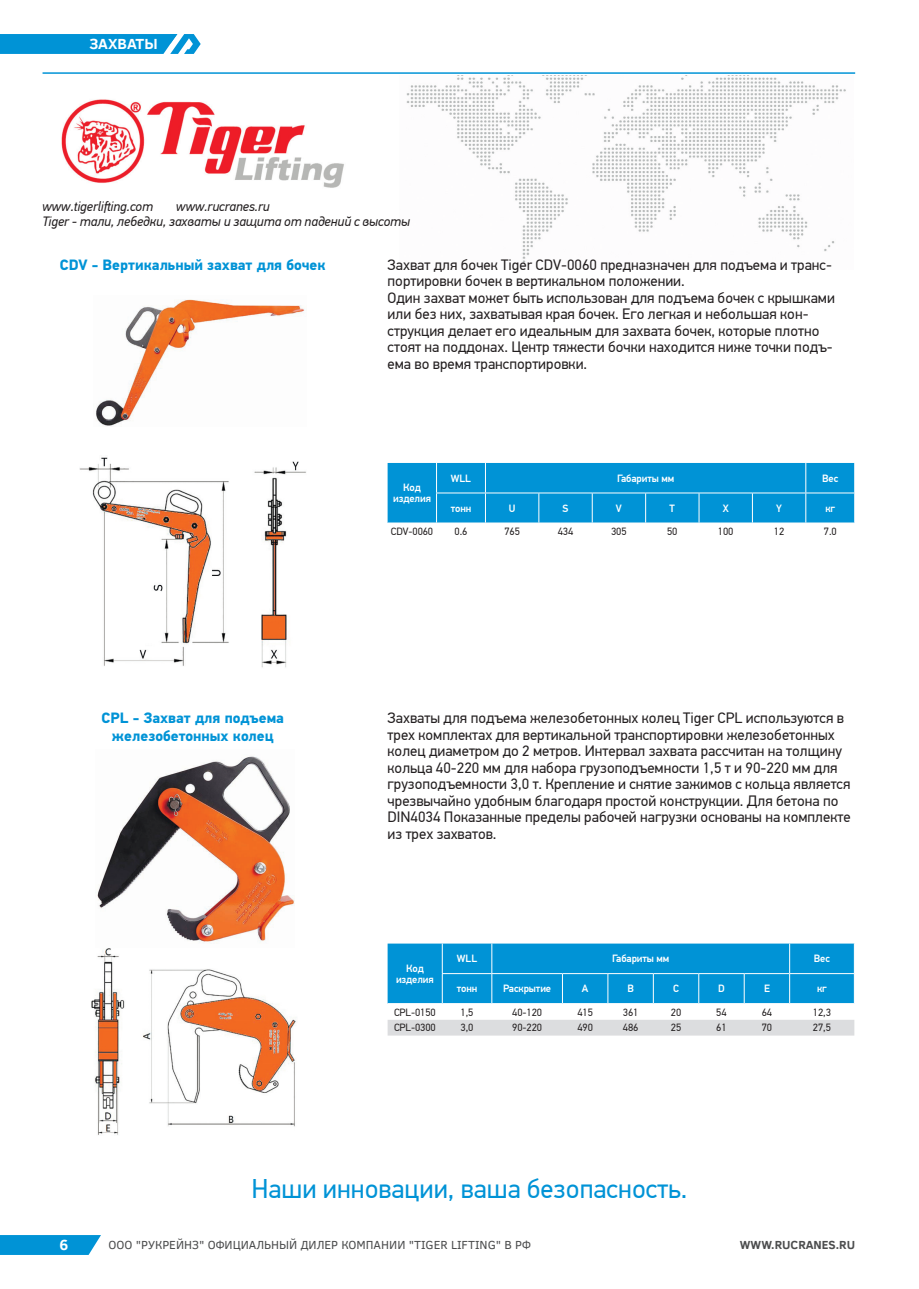
<style>
.page{position:relative;width:919px;height:1289px;background:#fff}
.page>*{position:absolute;margin:0;border:0;box-sizing:border-box;transform-origin:0 0}
.t1{font:27px "PF Din Text Pro";color:#0093d6}
.t2{font:15px/16.5px "PF Din Text Pro";color:#231f20}
.t3{font:700 15px "PF Din Text Pro";color:#0093d6}
.t4{font:700 15px "Clear Sans";color:#fff}
.t5{font:italic 13.5px/15px "PF Din Text Pro";letter-spacing:-.01em;color:#231f20;text-align:center}
.t6{font:12px "Clear Sans";color:#4b4c4d}
.t7{font:700 12px "Clear Sans";color:#4b4c4d}
.наборный_в_таблице{font:10.5px "PF Din Text Pro";letter-spacing:-.01em;color:#231f20}
.голова_таблицы{font:500 10.5px "PF Din Text Pro";letter-spacing:-.01em;color:#fff}
</style>
<div class="page">
<svg style="left:0;top:1235px;width:101px;height:19px;background:#0f99d8"></svg>
<hr style="left:43px;top:72px;width:812px;height:2px;background:#0093d6">
<svg style="left:0;top:34px;width:201px;height:20px;background:#149bd9"></svg>
<img style="left:61px;top:77px;width:785px;height:186px">
<img style="left:96px;top:299px;width:209px;height:127px">
<div style="left:387px;top:463px;width:468px;height:60px;background:#0093d6"></div>
<hr style="left:752px;top:492px;width:53px;height:1px;background:#fff">
<hr style="left:485px;top:522px;width:54px;height:1px;background:#fff">
<hr style="left:539px;top:522px;width:53px;height:1px;background:#fff">
<hr style="left:592px;top:522px;width:53px;height:1px;background:#fff">
<hr style="left:645px;top:522px;width:54px;height:1px;background:#fff">
<hr style="left:699px;top:522px;width:53px;height:1px;background:#fff">
<hr style="left:752px;top:522px;width:53px;height:1px;background:#fff">
<hr style="left:805px;top:522px;width:50px;height:1px;background:#fff">
<img style="left:79px;top:457px;width:227px;height:211px">
<img style="left:97px;top:756px;width:198px;height:188px">
<div style="left:387px;top:943px;width:466px;height:60px;background:#0093d6"></div>
<div style="left:387px;top:1020px;width:467px;height:15px;background:#dcdddf"></div>
<hr style="left:442px;top:973px;width:50px;height:1px;background:#fff">
<hr style="left:442px;top:943px;width:1px;height:30px;background:#fff">
<hr style="left:491px;top:943px;width:1px;height:30px;background:#fff">
<hr style="left:789px;top:943px;width:1px;height:30px;background:#fff">
<hr style="left:789px;top:973px;width:65px;height:1px;background:#fff">
<hr style="left:789px;top:973px;width:1px;height:30px;background:#fff">
<hr style="left:442px;top:973px;width:1px;height:30px;background:#fff">
<hr style="left:492px;top:973px;width:70px;height:1px;background:#fff">
<hr style="left:491px;top:973px;width:1px;height:30px;background:#fff">
<hr style="left:562px;top:973px;width:46px;height:1px;background:#fff">
<hr style="left:562px;top:973px;width:1px;height:30px;background:#fff">
<hr style="left:608px;top:973px;width:45px;height:1px;background:#fff">
<hr style="left:607px;top:973px;width:1px;height:30px;background:#fff">
<hr style="left:653px;top:973px;width:45px;height:1px;background:#fff">
<hr style="left:653px;top:973px;width:1px;height:30px;background:#fff">
<hr style="left:698px;top:973px;width:46px;height:1px;background:#fff">
<hr style="left:698px;top:973px;width:1px;height:30px;background:#fff">
<hr style="left:744px;top:973px;width:45px;height:1px;background:#fff">
<hr style="left:743px;top:973px;width:1px;height:30px;background:#fff">
<img style="left:91px;top:948px;width:205px;height:187px">
<p class="t4" style="left:89px;top:33px;width:70px">ЗАХВАТЫ</p>
<p class="t5" style="left:43px;top:199px;width:112px">www.tigerlifting.com</p>
<p class="t5" style="left:43px;top:199px;width:369px">www.rucranes.ru<br>Tiger - тали, лебедки, захваты и защита от падений с высоты</p>
<p class="t3" style="left:60px;top:255px;width:267px">CDV - Вертикальный захват для бочек</p>
<p class="t2" style="left:387px;top:256px;width:446px">Захват для бочек Tiger CDV-0060 предназначен для подъема и транс&shy;портировки бочек в вертикальном положении.</p>
<p class="t2" style="left:387px;top:289px;width:449px">Один захват может быть использован для подъема бочек с крышками или без них, захватывая края бочек. Его легкая и небольшая кон&shy;струкция делает его идеальным для захвата бочек, которые плотно стоят на поддонах. Центр тяжести бочки находится ниже точки подъ&shy;ема во время транспортировки.</p>
<p class="голова_таблицы" style="left:403px;top:481px;width:19px">Код</p>
<p class="голова_таблицы" style="left:393px;top:492px;width:39px">изделия</p>
<p class="голова_таблицы" style="left:451px;top:471px;width:22px">WLL</p>
<p class="голова_таблицы" style="left:617px;top:471px;width:59px">Габариты мм</p>
<p class="голова_таблицы" style="left:822px;top:471px;width:18px">Вес</p>
<p class="голова_таблицы" style="left:450px;top:501px;width:22px">тонн</p>
<p class="голова_таблицы" style="left:509px;top:501px;width:8px">U</p>
<p class="голова_таблицы" style="left:562px;top:501px;width:7px">S</p>
<p class="голова_таблицы" style="left:616px;top:501px;width:7px">V</p>
<p class="голова_таблицы" style="left:669px;top:501px;width:7px">T</p>
<p class="голова_таблицы" style="left:722px;top:501px;width:7px">X</p>
<p class="голова_таблицы" style="left:776px;top:501px;width:7px">Y</p>
<p class="голова_таблицы" style="left:825px;top:501px;width:11px">кг</p>
<p class="наборный_в_таблице" style="left:391px;top:525px;width:44px">CDV-0060</p>
<p class="наборный_в_таблице" style="left:454px;top:525px;width:14px">0.6</p>
<p class="наборный_в_таблице" style="left:504px;top:525px;width:17px">765</p>
<p class="наборный_в_таблице" style="left:557px;top:525px;width:17px">434</p>
<p class="наборный_в_таблице" style="left:611px;top:525px;width:17px">305</p>
<p class="наборный_в_таблице" style="left:667px;top:525px;width:12px">50</p>
<p class="наборный_в_таблице" style="left:718px;top:525px;width:17px">100</p>
<p class="наборный_в_таблице" style="left:773px;top:525px;width:12px">12</p>
<p class="наборный_в_таблице" style="left:823px;top:525px;width:14px">7.0</p>
<p class="t3" style="left:101px;top:708px;width:184px">CPL - Захват для подъема</p>
<p class="t3" style="left:112px;top:726px;width:163px">железобетонных колец</p>
<p class="t2" style="left:387px;top:709px;width:464px">Захваты для подъема железобетонных колец Tiger CPL используются в трех комплектах для вертикальной транспортировки железобетонных колец диаметром до 2 метров. Интервал захвата рассчитан на толщину кольца 40-220 мм для набора грузоподъемности 1,5 т и 90-220 мм для грузоподъемности 3,0 т. Крепление и снятие зажимов с кольца является чрезвычайно удобным благодаря простой конструкции. Для бетона по DIN4034 Показанные пределы рабочей нагрузки основаны на комплекте из трех захватов.</p>
<p class="голова_таблицы" style="left:406px;top:962px;width:19px">Код</p>
<p class="голова_таблицы" style="left:396px;top:972px;width:39px">изделия</p>
<p class="голова_таблицы" style="left:457px;top:952px;width:22px">WLL</p>
<p class="голова_таблицы" style="left:612px;top:952px;width:59px">Габариты мм</p>
<p class="голова_таблицы" style="left:813px;top:952px;width:18px">Вес</p>
<p class="голова_таблицы" style="left:456px;top:982px;width:22px">тонн</p>
<p class="голова_таблицы" style="left:503px;top:982px;width:50px">Раскрытие</p>
<p class="голова_таблицы" style="left:582px;top:982px;width:8px">A</p>
<p class="голова_таблицы" style="left:627px;top:982px;width:8px">B</p>
<p class="голова_таблицы" style="left:673px;top:982px;width:7px">C</p>
<p class="голова_таблицы" style="left:718px;top:982px;width:8px">D</p>
<p class="голова_таблицы" style="left:764px;top:982px;width:7px">E</p>
<p class="голова_таблицы" style="left:817px;top:982px;width:11px">кг</p>
<p class="наборный_в_таблице" style="left:394px;top:1005px;width:43px">CPL-0150</p>
<p class="наборный_в_таблице" style="left:460px;top:1005px;width:14px">1,5</p>
<p class="наборный_в_таблице" style="left:512px;top:1005px;width:31px">40-120</p>
<p class="наборный_в_таблице" style="left:577px;top:1005px;width:17px">415</p>
<p class="наборный_в_таблице" style="left:622px;top:1005px;width:17px">361</p>
<p class="наборный_в_таблице" style="left:670px;top:1005px;width:12px">20</p>
<p class="наборный_в_таблице" style="left:716px;top:1005px;width:12px">54</p>
<p class="наборный_в_таблице" style="left:761px;top:1005px;width:12px">64</p>
<p class="наборный_в_таблице" style="left:812px;top:1005px;width:20px">12,3</p>
<p class="наборный_в_таблице" style="left:394px;top:1021px;width:43px">CPL-0300</p>
<p class="наборный_в_таблице" style="left:460px;top:1021px;width:14px">3,0</p>
<p class="наборный_в_таблице" style="left:512px;top:1021px;width:31px">90-220</p>
<p class="наборный_в_таблице" style="left:577px;top:1021px;width:17px">490</p>
<p class="наборный_в_таблице" style="left:622px;top:1021px;width:17px">486</p>
<p class="наборный_в_таблице" style="left:670px;top:1021px;width:12px">25</p>
<p class="наборный_в_таблице" style="left:716px;top:1021px;width:12px">61</p>
<p class="наборный_в_таблице" style="left:761px;top:1021px;width:12px">70</p>
<p class="наборный_в_таблице" style="left:812px;top:1021px;width:20px">27,5</p>
<p class="t1" style="left:251px;top:1173px;width:437px">Наши инновации, ваша безопасность.</p>
<p class="t4" style="left:60px;top:1234px;width:10px">6</p>
<p class="t6" style="left:108px;top:1237px;width:424px">ООО "РУКРЕЙНЗ" ОФИЦИАЛЬНЫЙ ДИЛЕР КОМПАНИИ "TIGER LIFTING" В РФ</p>
<p class="t7" style="left:739px;top:1236px;width:117px">WWW.RUCRANES.RU</p>
</div>
